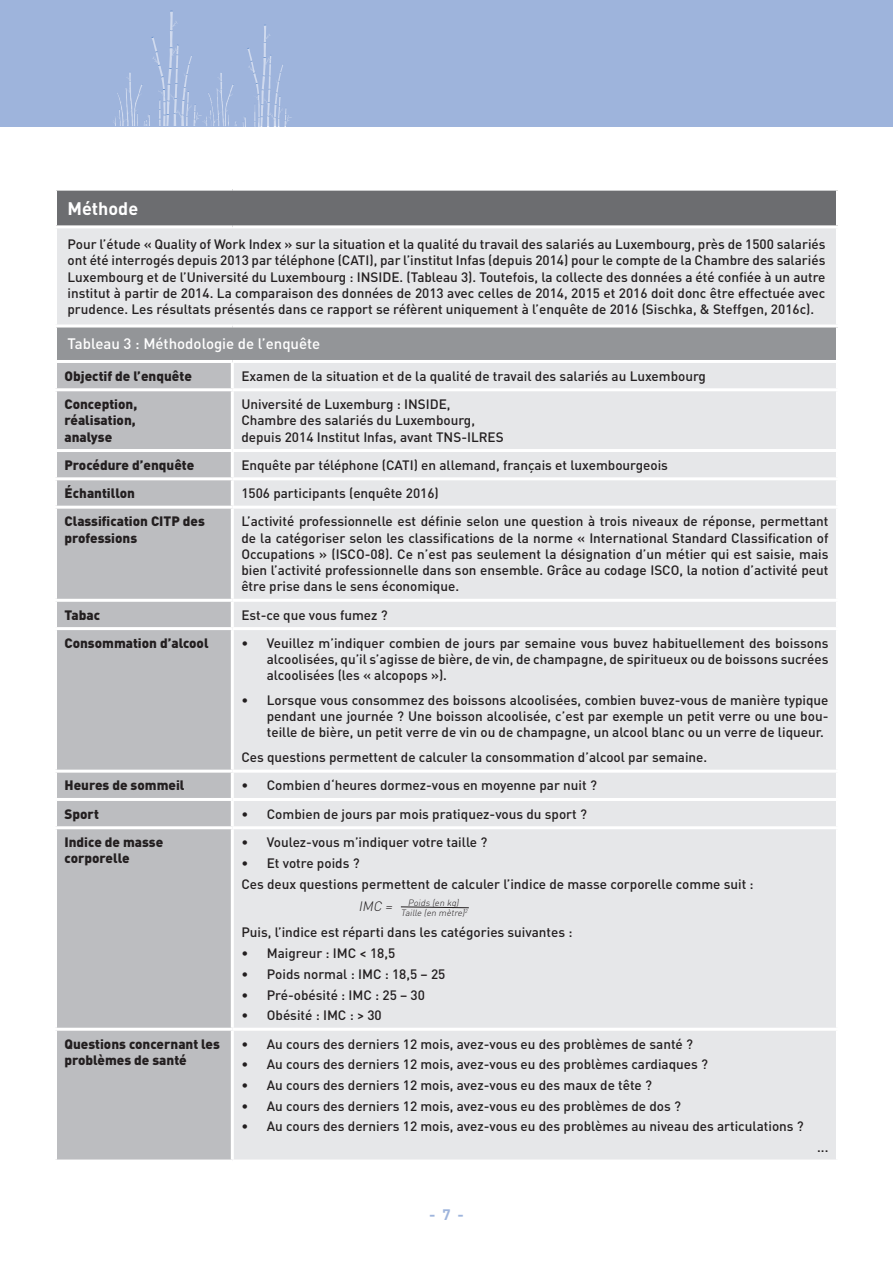
<style>
.page{position:relative;width:893px;height:1263px;background:#fff}
.page>*{position:absolute;margin:0;border:0;box-sizing:border-box;transform-origin:0 0}
.texte_courant{font:700 18px "DIN Pro";color:#fff}
.texte_courant-2{font:500 15px "DIN Pro";color:#fff}
.texte_courant-3{font:700 15px "DIN Pro";color:#9eb4dc}
.texte_courant-4{font:500 13.5px/16.2px "DIN Pro";color:#231f20;text-align:justify}
.texte_courant-5{font:900 13.5px/16.2px "DIN Pro";color:#231f20}
.énumération_dasn_enc{font:500 13.5px "DIN Pro";color:#231f20}
.énumération_dasn_enc-2{font:italic 300 13.5px "DIN Pro";color:#231f20}
.énumération{font:italic 300 9px "DIN Pro";color:#231f20}
</style>
<div class="page">
<div style="left:0;top:0;width:893px;height:126px;background:#9eb4dc"></div>
<svg style="left:247px;top:26px;width:45px;height:101px"></svg>
<svg style="left:230px;top:84px;width:4px;height:7px"></svg>
<svg style="left:151px;top:12px;width:71px;height:115px"></svg>
<svg style="left:126px;top:73px;width:5px;height:16px"></svg>
<svg style="left:139px;top:84px;width:4px;height:7px"></svg>
<img style="left:117px;top:88px;width:10px;height:38px">
<img style="left:211px;top:88px;width:9px;height:38px">
<div style="left:56px;top:189px;width:781px;height:38px;background:#6c6d70"></div>
<div style="left:57px;top:228px;width:779px;height:931px;background:#e6e7e9"></div>
<div style="left:56px;top:326px;width:781px;height:35px;background:#939598"></div>
<div style="left:57px;top:363px;width:174px;height:796px;background:#bcbdc0"></div>
<hr style="left:54px;top:188px;width:178px;height:3px;background:#fff">
<hr style="left:54px;top:191px;width:3px;height:34px;background:#fff">
<hr style="left:232px;top:188px;width:607px;height:3px;background:#fff">
<hr style="left:836px;top:191px;width:3px;height:34px;background:#fff">
<hr style="left:54px;top:225px;width:178px;height:3px;background:#fff">
<hr style="left:232px;top:225px;width:607px;height:3px;background:#fff">
<hr style="left:54px;top:324px;width:178px;height:3px;background:#fff">
<hr style="left:54px;top:327px;width:3px;height:33px;background:#fff">
<hr style="left:232px;top:324px;width:607px;height:3px;background:#fff">
<hr style="left:836px;top:327px;width:3px;height:33px;background:#fff">
<hr style="left:54px;top:360px;width:178px;height:3px;background:#fff">
<hr style="left:232px;top:360px;width:607px;height:3px;background:#fff">
<hr style="left:231px;top:363px;width:3px;height:25px;background:#fff">
<hr style="left:54px;top:388px;width:178px;height:3px;background:#fff">
<hr style="left:232px;top:388px;width:607px;height:3px;background:#fff">
<hr style="left:231px;top:391px;width:3px;height:58px;background:#fff">
<hr style="left:54px;top:449px;width:178px;height:3px;background:#fff">
<hr style="left:232px;top:449px;width:607px;height:3px;background:#fff">
<hr style="left:231px;top:452px;width:3px;height:25px;background:#fff">
<hr style="left:54px;top:477px;width:178px;height:3px;background:#fff">
<hr style="left:232px;top:477px;width:607px;height:3px;background:#fff">
<hr style="left:231px;top:480px;width:3px;height:26px;background:#fff">
<hr style="left:54px;top:506px;width:178px;height:3px;background:#fff">
<hr style="left:232px;top:506px;width:607px;height:3px;background:#fff">
<hr style="left:231px;top:509px;width:3px;height:90px;background:#fff">
<hr style="left:54px;top:599px;width:178px;height:3px;background:#fff">
<hr style="left:232px;top:599px;width:607px;height:3px;background:#fff">
<hr style="left:231px;top:602px;width:3px;height:25px;background:#fff">
<hr style="left:54px;top:627px;width:178px;height:3px;background:#fff">
<hr style="left:232px;top:627px;width:607px;height:3px;background:#fff">
<hr style="left:231px;top:630px;width:3px;height:140px;background:#fff">
<hr style="left:54px;top:770px;width:178px;height:3px;background:#fff">
<hr style="left:232px;top:770px;width:607px;height:3px;background:#fff">
<hr style="left:231px;top:773px;width:3px;height:25px;background:#fff">
<hr style="left:54px;top:798px;width:178px;height:3px;background:#fff">
<hr style="left:232px;top:798px;width:607px;height:3px;background:#fff">
<hr style="left:231px;top:801px;width:3px;height:25px;background:#fff">
<hr style="left:54px;top:826px;width:178px;height:3px;background:#fff">
<hr style="left:232px;top:826px;width:607px;height:3px;background:#fff">
<hr style="left:231px;top:829px;width:3px;height:199px;background:#fff">
<hr style="left:54px;top:1028px;width:178px;height:3px;background:#fff">
<hr style="left:232px;top:1028px;width:607px;height:3px;background:#fff">
<hr style="left:231px;top:1031px;width:3px;height:128px;background:#fff">
<svg style="left:400px;top:906px;width:69px;height:2px"></svg>
<p class="texte_courant" style="left:68px;top:196px;width:72px">Méthode</p>
<p class="texte_courant-4" style="left:68px;top:236px;width:760px">Pour l’étude « Quality of Work Index » sur la situation et la qualité du travail des salariés au Luxembourg, près de 1500 salariés ont été interrogés depuis 2013 par téléphone (CATI), par l’institut Infas (depuis 2014) pour le compte de la Chambre des salariés Luxembourg et de l’Université du Luxembourg : INSIDE. (Tableau 3). Toutefois, la collecte des données a été confiée à un autre institut à partir de 2014. La comparaison des données de 2013 avec celles de 2014, 2015 et 2016 doit donc être effectuée avec prudence. Les résultats présentés dans ce rapport se réfèrent uniquement à l’enquête de 2016 (Sischka, &amp; Steffgen, 2016c).</p>
<p class="texte_courant-2" style="left:68px;top:334px;width:254px">Tableau 3 : Méthodologie de l’enquête</p>
<p class="texte_courant-5" style="left:65px;top:367px;width:129px">Objectif de l’enquête</p>
<p class="texte_courant-4" style="left:241px;top:367px;width:466px">Examen de la situation et de la qualité de travail des salariés au Luxembourg</p>
<p class="texte_courant-5" style="left:65px;top:396px;width:74px;text-align:justify">Conception, réalisation, analyse</p>
<p class="texte_courant-4" style="left:241px;top:396px;width:264px;text-align:left">Université de Luxemburg : INSIDE,<br>Chambre des salariés du Luxembourg, depuis 2014 Institut Infas, avant TNS-ILRES</p>
<p class="texte_courant-5" style="left:65px;top:456px;width:131px">Procédure d’enquête</p>
<p class="texte_courant-4" style="left:241px;top:456px;width:428px">Enquête par téléphone (CATI) en allemand, français et luxembourgeois</p>
<p class="texte_courant-5" style="left:65px;top:485px;width:72px">Échantillon</p>
<p class="texte_courant-4" style="left:241px;top:485px;width:199px">1506 participants (enquête 2016)</p>
<p class="texte_courant-5" style="left:65px;top:513px;width:142px">Classification CITP des professions</p>
<p class="texte_courant-4" style="left:241px;top:513px;width:589px">L’activité professionnelle est définie selon une question à trois niveaux de réponse, permettant de la catégoriser selon les classifications de la norme « International Standard Classification of Occupations » (ISCO-08). Ce n’est pas seulement la désignation d’un métier qui est saisie, mais bien l’activité professionnelle dans son ensemble. Grâce au codage ISCO, la notion d’activité peut être prise dans le sens économique.</p>
<p class="texte_courant-5" style="left:65px;top:606px;width:37px">Tabac</p>
<p class="texte_courant-4" style="left:241px;top:606px;width:148px">Est-ce que vous fumez ?</p>
<p class="texte_courant-5" style="left:65px;top:634px;width:146px">Consommation d’alcool</p>
<p class="texte_courant-4" style="left:267px;top:634px;width:563px;text-indent:-26px">• Veuillez m’indiquer combien de jours par semaine vous buvez habituellement des boissons alcoolisées, qu’il s’agisse de bière, de vin, de champagne, de spiritueux ou de boissons sucrées alcoolisées (les « alcopops »).</p>
<p class="texte_courant-4" style="left:267px;top:691px;width:563px;text-indent:-26px">• Lorsque vous consommez des boissons alcoolisées, combien buvez-vous de manière typique pendant une journée ? Une boisson alcoolisée, c’est par exemple un petit verre ou une bou&shy;teille de bière, un petit verre de vin ou de champagne, un alcool blanc ou un verre de liqueur.</p>
<p class="texte_courant-4" style="left:241px;top:749px;width:467px">Ces questions permettent de calculer la consommation d’alcool par semaine.</p>
<p class="texte_courant-5" style="left:65px;top:777px;width:122px">Heures de sommeil</p>
<p class="texte_courant-4" style="left:241px;top:777px;width:357px">• Combien d‘heures dormez-vous en moyenne par nuit ?</p>
<p class="texte_courant-5" style="left:65px;top:805px;width:36px">Sport</p>
<p class="texte_courant-4" style="left:241px;top:805px;width:347px">• Combien de jours par mois pratiquez-vous du sport ?</p>
<p class="texte_courant-5" style="left:65px;top:833px;width:100px">Indice de masse corporelle</p>
<p class="texte_courant-4" style="left:241px;top:833px;width:248px">• Voulez-vous m’indiquer votre taille ?</p>
<p class="texte_courant-4" style="left:241px;top:854px;width:120px">• Et votre poids ?</p>
<p class="énumération_dasn_enc" style="left:241px;top:874px;width:514px">Ces deux questions permettent de calculer l’indice de masse corporelle comme suit :</p>
<p class="énumération_dasn_enc-2" style="left:358px;top:897px;width:38px">IMC =</p>
<p class="énumération_dasn_enc" style="left:241px;top:923px;width:333px">Puis, l’indice est réparti dans les catégories suivantes :</p>
<p class="texte_courant-4" style="left:241px;top:944px;width:155px">• Maigreur : IMC &lt; 18,5</p>
<p class="texte_courant-4" style="left:241px;top:965px;width:206px">• Poids normal : IMC : 18,5 – 25</p>
<p class="texte_courant-4" style="left:241px;top:986px;width:185px">• Pré-obésité : IMC : 25 – 30</p>
<p class="texte_courant-4" style="left:241px;top:1007px;width:142px">• Obésité : IMC : &gt; 30</p>
<p class="énumération" style="left:408px;top:896px;width:54px">Poids (en kg)</p>
<p class="énumération" style="left:401px;top:906px;width:69px">Taille (en mètre)<sup>2</sup></p>
<p class="texte_courant-5" style="left:65px;top:1035px;width:157px">Questions concernant les problèmes de santé</p>
<p class="texte_courant-4" style="left:241px;top:1035px;width:453px">• Au cours des derniers 12 mois, avez-vous eu des problèmes de santé ?</p>
<p class="texte_courant-4" style="left:241px;top:1056px;width:468px">• Au cours des derniers 12 mois, avez-vous eu des problèmes cardiaques ?</p>
<p class="texte_courant-4" style="left:241px;top:1076px;width:412px">• Au cours des derniers 12 mois, avez-vous eu des maux de tête ?</p>
<p class="texte_courant-4" style="left:241px;top:1097px;width:441px">• Au cours des derniers 12 mois, avez-vous eu des problèmes de dos ?</p>
<p class="texte_courant-4" style="left:241px;top:1118px;width:564px">• Au cours des derniers 12 mois, avez-vous eu des problèmes au niveau des articulations ?</p>
<p class="énumération_dasn_enc" style="left:817px;top:1138px;width:13px">...</p>
<p class="texte_courant-3" style="left:429px;top:1205px;width:36px">- 7 -</p>
</div>
